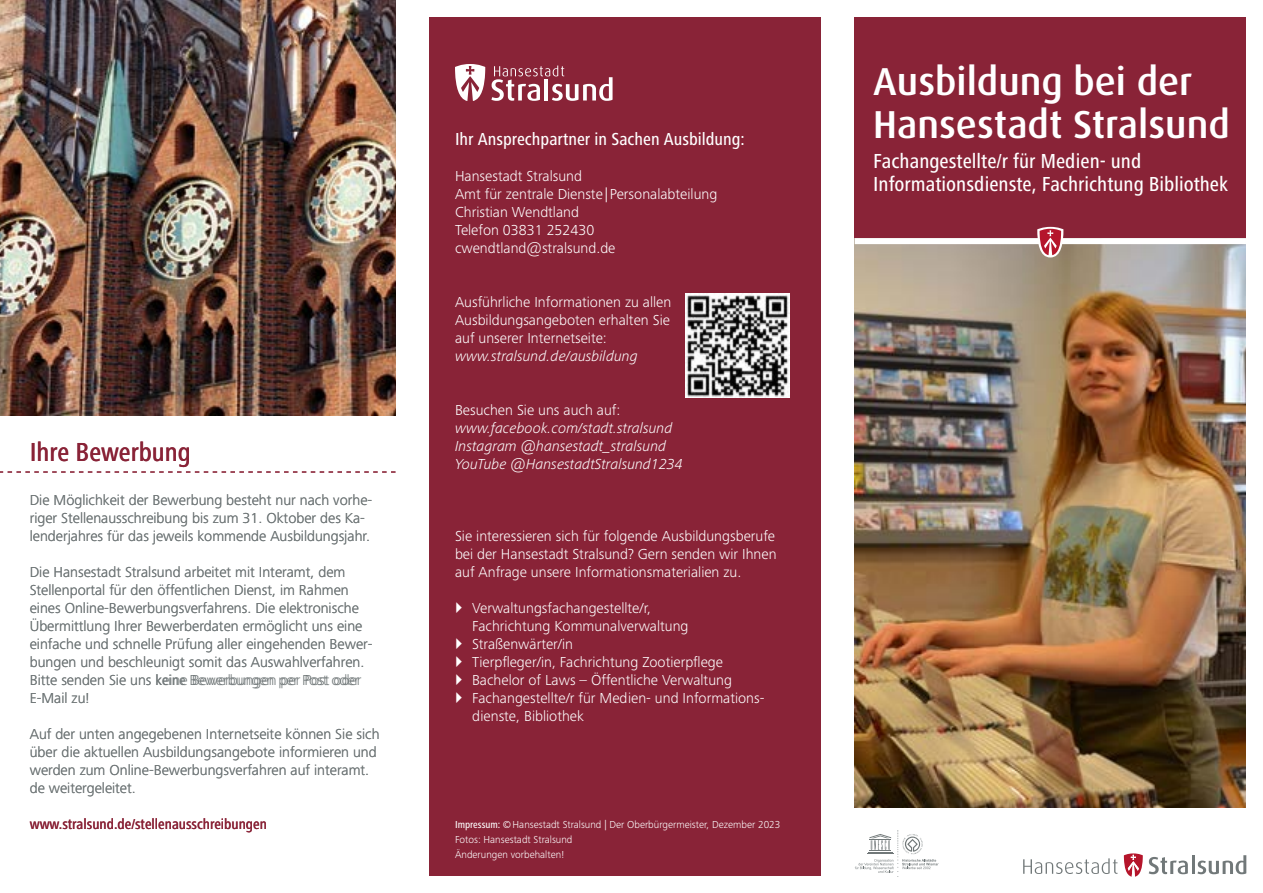
<style>
.page{position:relative;width:1263px;height:893px;background:#fff}
.page>*{position:absolute;margin:0;border:0;box-sizing:border-box;transform-origin:0 0}
.t1{font:500 39px/43.5px "Dax OT";color:#fff}
.t2{font:500 condensed 27px "Frutiger Next Pro";color:#892337}
.t3{font:500 condensed 21px/22.5px "Frutiger Next Pro";color:#fff}
.t4{font:500 condensed 18px "Frutiger Next Pro";color:#fff}
.t5{font:300 15px/18px "Frutiger Next Pro";color:#717879}
.t6{font:300 15px/18px "Frutiger Next Pro";color:#fff}
.t7{font:italic 300 15px/18px "Frutiger Next Pro";color:#fff}
.t8{font:500 condensed 15px "Frutiger Next Pro";color:#892337}
.t9{font:300 10.5px/15px "Frutiger Next Pro";color:#fff}
.s1{font-weight:500;font-stretch:condensed}
</style>
<div class="page">
<div style="left:855px;top:17px;width:391px;height:221px;background:#892337"></div>
<img style="left:855px;top:244px;width:391px;height:564px">
<div style="left:429px;top:17px;width:392px;height:859px;background:#892337"></div>
<svg style="left:855px;top:830px;width:83px;height:47px"></svg>
<svg style="left:1124px;top:853px;width:19px;height:24px"></svg>
<svg style="left:1149px;top:857px;width:39px;height:17px"></svg>
<hr style="left:1191px;top:856px;width:3px;height:18px;background:#717879">
<svg style="left:1197px;top:855px;width:49px;height:19px"></svg>
<svg style="left:1023px;top:858px;width:94px;height:16px"></svg>
<svg style="left:1037px;top:227px;width:26px;height:30px"></svg>
<svg style="left:455px;top:64px;width:30px;height:37px"></svg>
<svg style="left:491px;top:66px;width:121px;height:35px"></svg>
<svg style="left:0;top:471px;width:395px;height:2px"></svg>
<img style="left:0;top:0;width:395px;height:415px">
<img style="left:685px;top:293px;width:105px;height:105px">
<h2 class="t2" style="left:30px;top:437px;width:163px">Ihre Bewerbung</h2>
<p class="t5" style="left:30px;top:491px;width:344px">Die Möglichkeit der Bewerbung besteht nur nach vorhe&shy;riger Stellenausschreibung bis zum 31. Oktober des Ka&shy;lenderjahres für das jeweils kommende Ausbildungsjahr.</p>
<p class="t5" style="left:30px;top:563px;width:344px">Die Hansestadt Stralsund arbeitet mit Interamt, dem Stellenportal für den öffentlichen Dienst, im Rahmen eines Online-Bewerbungsverfahrens. Die elektronische Übermittlung Ihrer Bewerberdaten ermöglicht uns eine einfache und schnelle Prüfung aller eingehenden Bewer&shy;bungen und beschleunigt somit das Auswahlverfahren.<br>Bitte senden Sie uns <span class="s1">keine</span> Bewerbungen per Post oder E-Mail zu!</p>
<p class="t5" style="left:30px;top:725px;width:351px">Auf der unten angegebenen Internetseite können Sie sich über die aktuellen Ausbildungsangebote informieren und werden zum Online-Bewerbungsverfahren auf interamt. de weitergeleitet.</p>
<p class="t8" style="left:30px;top:815px;width:239px">www.stralsund.de/stellenausschreibungen</p>
<p class="t5" style="left:192px;top:671px;width:171px">Bewerbungen per Post oder</p>
<p class="t4" style="left:455px;top:128px;width:291px">Ihr Ansprechpartner in Sachen Ausbildung:</p>
<p class="t6" style="left:455px;top:167px;width:264px">Hansestadt Stralsund<br>Amt für zentrale Dienste | Personalabteilung<br>Christian Wendtland<br>Telefon 03831 252430 cwendtland@stralsund.de</p>
<p class="t6" style="left:455px;top:293px;width:218px;text-align:justify">Ausführliche Informationen zu allen Ausbildungsangeboten erhalten Sie auf unserer Internetseite:</p>
<p class="t7" style="left:455px;top:347px;width:184px">www.stralsund.de/ausbildung</p>
<p class="t6" style="left:455px;top:401px;width:167px">Besuchen Sie uns auch auf:</p>
<p class="t7" style="left:455px;top:419px;width:229px">www.facebook.com/stadt.stralsund<br>Instagram @hansestadt_stralsund<br>YouTube @HansestadtStralsund1234</p>
<p class="t6" style="left:455px;top:527px;width:323px;text-align:justify">Sie interessieren sich für folgende Ausbildungsberufe bei der Hansestadt Stralsund? Gern senden wir Ihnen auf Anfrage unsere Informationsmaterialien zu.</p>
<p class="t6" style="left:472px;top:599px;width:294px">Verwaltungsfachangestellte/r,<br>Fachrichtung Kommunalverwaltung Straßenwärter/in<br>Tierpfleger/in, Fachrichtung Zootierpflege Bachelor of Laws – Öffentliche Verwaltung Fachangestellte/r für Medien- und Informations&shy;dienste, Bibliothek</p>
<p class="t9" style="left:455px;top:817px;width:327px"><span class="s1">Impressum:</span> ©Hansestadt Stralsund | Der Oberbürgermeister, Dezember 2023<br>Fotos: Hansestadt Stralsund<br>Änderungen vorbehalten!</p>
<h1 class="t1" style="left:873px;top:60px;width:358px">Ausbildung bei der<br>Hansestadt Stralsund</h1>
<h3 class="t3" style="left:873px;top:150px;width:356px">Fachangestellte/r für Medien- und<br>Informationsdienste, Fachrichtung Bibliothek</h3>
</div>
